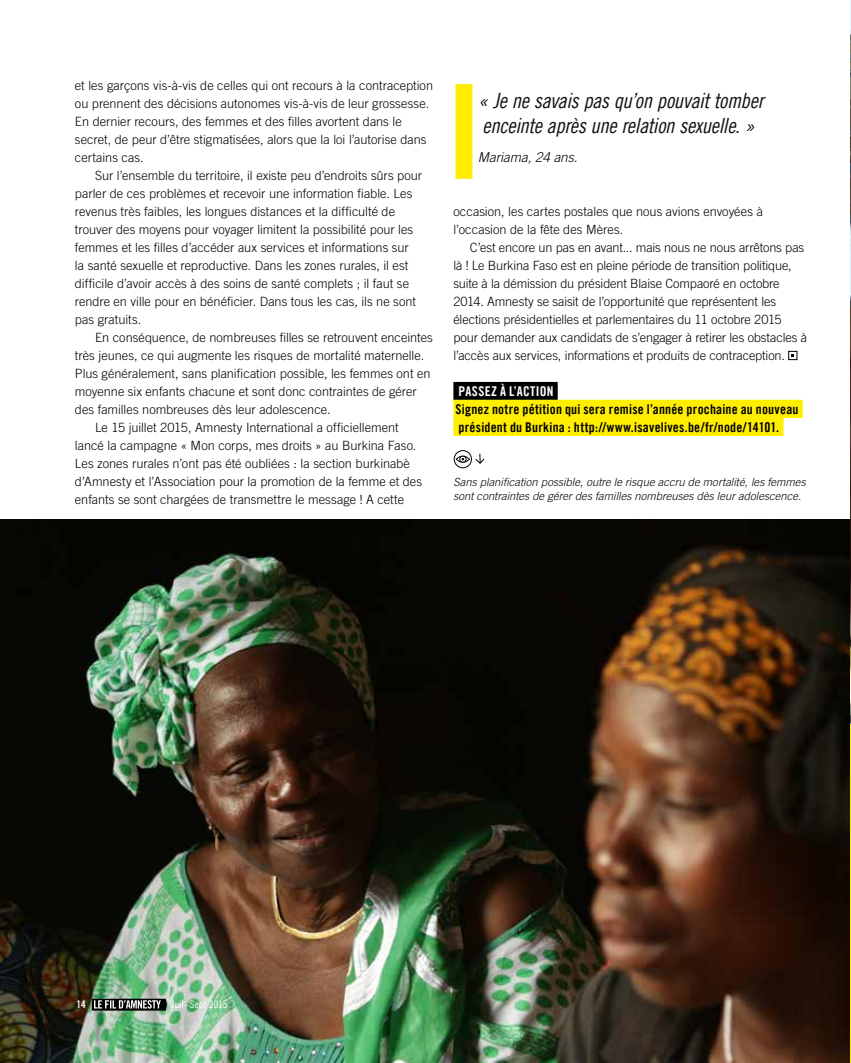
<style>
.page{position:relative;width:851px;height:1063px;background:#fff}
.page>*{position:absolute;margin:0;border:0;box-sizing:border-box;transform-origin:0 0}
.t1{font:21px/25.2px "Amnesty Trade Gothic Cn 18 Obl";letter-spacing:-.015em;color:#111516}
.t2{font:13.5px/18px "Amnesty Trade Gothic Bd Cn 20";letter-spacing:.015em;color:#000}
.t3{font:13.5px "Amnesty Trade Gothic Bd Cn 20";letter-spacing:.03em;color:#fff}
.t4{font:italic 300 13.5px "Amnesty Trade Gothic";letter-spacing:-.01em;color:#000}
.t5{font:300 12.75px/18px "Amnesty Trade Gothic";color:#000}
.t6{font:italic 300 11.25px/13.5px "Amnesty Trade Gothic";letter-spacing:.005em;color:#000}
.t7{font:10.5px "Amnesty Trade Gothic Cn 18";letter-spacing:.005em;color:#fff}
.t8{font:10.5px "Amnesty Trade Gothic Bd Cn 20";color:#fff}
</style>
<div class="page">
<div style="left:453px;top:382px;width:104px;height:18px;background:#000"></div>
<div style="left:453px;top:400px;width:349px;height:18px;background:#fe0"></div>
<div style="left:453px;top:418px;width:330px;height:18px;background:#fe0"></div>
<div style="left:788px;top:351px;width:9px;height:9px;border:1px solid #000"></div>
<div style="left:455px;top:84px;width:17px;height:95px;background:#fe0"></div>
<img style="left:0;top:520px;width:850px;height:543px">
<hr style="left:850px;top:667px;width:1px;height:396px;background:#ffed00">
<img style="left:850px;top:0;width:1px;height:723px">
<svg style="left:92px;top:999px;width:75px;height:12px"></svg>
<div style="left:459px;top:456px;width:7px;height:6px;border:1px solid #000;border-radius:50%"></div>
<div style="left:456px;top:456px;width:13px;height:7px;border:1px solid #000;border-radius:50%"></div>
<svg style="left:475px;top:453px;width:10px;height:11px"></svg>
<div style="left:454px;top:450px;width:18px;height:18px;border:1px solid #000;border-radius:50%"></div>
<p class="t5" style="left:75px;top:76px;width:359px">et les garçons vis-à-vis de celles qui ont recours à la contraception ou prennent des décisions autonomes vis-à-vis de leur grossesse.<br>En dernier recours, des femmes et des filles avortent dans le secret, de peur d’être stigmatisées, alors que la loi l’autorise dans certains cas.</p>
<p class="t5" style="left:75px;top:166px;width:348px;text-indent:20px">Sur l’ensemble du territoire, il existe peu d’endroits sûrs pour parler de ces problèmes et recevoir une information fiable. Les revenus très faibles, les longues distances et la difficulté de trouver des moyens pour voyager limitent la possibilité pour les femmes et les filles d’accéder aux services et informations sur<br>la santé sexuelle et reproductive. Dans les zones rurales, il est difficile d’avoir accès à des soins de santé complets ; il faut se rendre en ville pour en bénéficier. Dans tous les cas, ils ne sont pas gratuits.</p>
<p class="t5" style="left:95px;top:328px;width:339px">En conséquence, de nombreuses filles se retrouvent enceintes</p>
<p class="t5" style="left:75px;top:346px;width:351px">très jeunes, ce qui augmente les risques de mortalité maternelle.</p>
<p class="t5" style="left:75px;top:364px;width:357px">Plus généralement, sans planification possible, les femmes ont en</p>
<p class="t5" style="left:75px;top:382px;width:343px">moyenne six enfants chacune et sont donc contraintes de gérer</p>
<p class="t5" style="left:75px;top:400px;width:257px">des familles nombreuses dès leur adolescence.</p>
<p class="t5" style="left:95px;top:418px;width:305px">Le 15 juillet 2015, Amnesty International a officiellement</p>
<p class="t5" style="left:75px;top:436px;width:343px">lancé la campagne « Mon corps, mes droits » au Burkina Faso.</p>
<p class="t5" style="left:75px;top:454px;width:336px">Les zones rurales n’ont pas été oubliées : la section burkinabè</p>
<p class="t5" style="left:75px;top:472px;width:348px">d’Amnesty et l’Association pour la promotion de la femme et des</p>
<p class="t5" style="left:75px;top:490px;width:331px">enfants se sont chargées de transmettre le message ! A cette</p>
<h1 class="t1" style="left:478px;top:88px;width:287px">« Je ne savais pas qu’on pouvait tomber enceinte après une relation sexuelle. »</h1>
<p class="t4" style="left:478px;top:149px;width:101px">Mariama, 24 ans.</p>
<p class="t5" style="left:453px;top:202px;width:311px">occasion, les cartes postales que nous avions envoyées à l’occasion de la fête des Mères.</p>
<p class="t5" style="left:453px;top:238px;width:355px;text-indent:16px">C’est encore un pas en avant... mais nous ne nous arrêtons pas là ! Le Burkina Faso est en pleine période de transition politique, suite à la démission du président Blaise Compaoré en octobre 2014. Amnesty se saisit de l’opportunité que représentent les élections présidentielles et parlementaires du 11 octobre 2015 pour demander aux candidats de s’engager à retirer les obstacles à l’accès aux services, informations et produits de contraception.</p>
<p class="t3" style="left:458px;top:383px;width:96px">PASSEZ À L’ACTION</p>
<p class="t2" style="left:455px;top:400px;width:344px">Signez notre pétition qui sera remise l’année prochaine au nouveau président du Burkina : http://www.isavelives.be/fr/node/14101.</p>
<p class="t6" style="left:453px;top:475px;width:354px">Sans planification possible, outre le risque accru de mortalité, les femmes sont contraintes de gérer des familles nombreuses dès leur adolescence.</p>
<p class="t8" style="left:76px;top:998px;width:11px">14</p>
<p class="t7" style="left:172px;top:998px;width:57px">Juil–Sept 2015</p>
</div>
